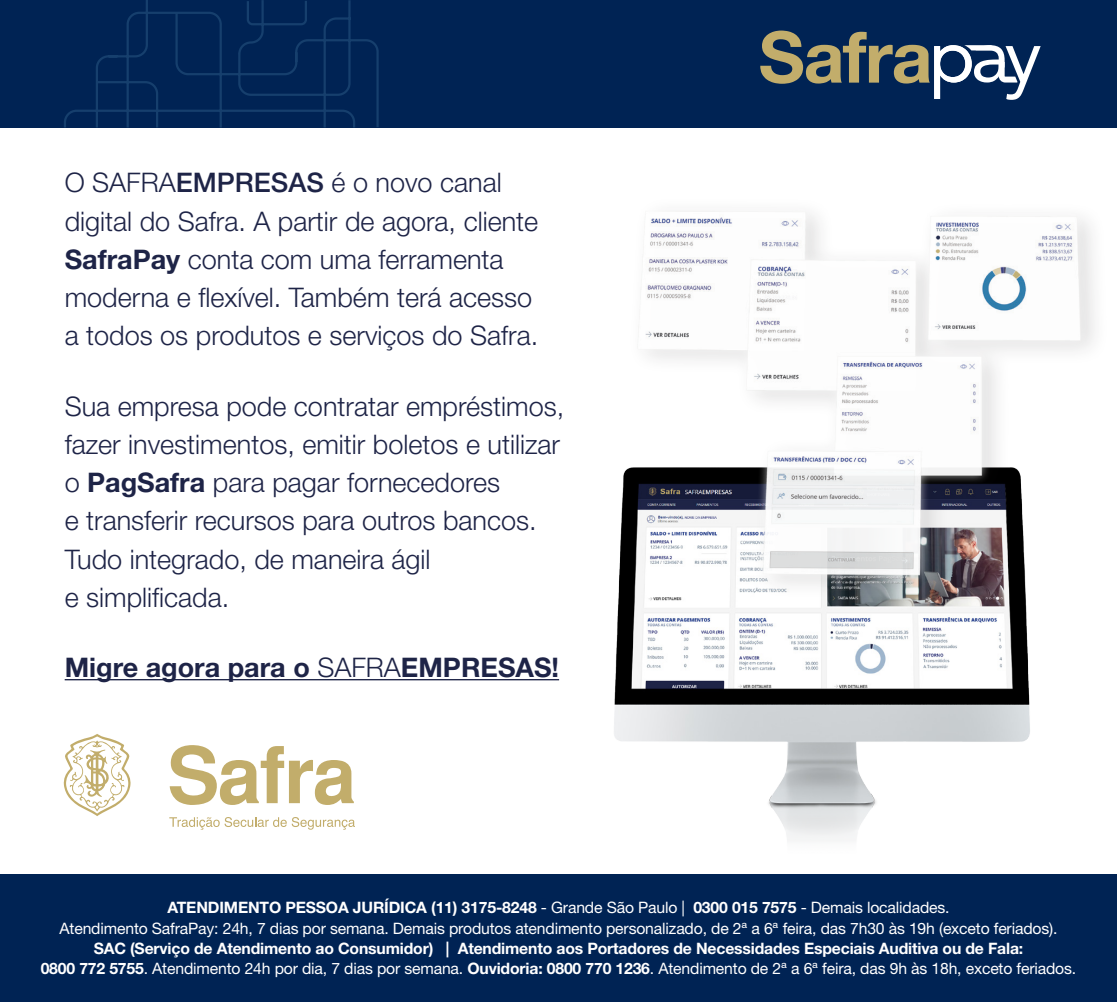
<style>
.page{position:relative;width:1117px;height:1002px;background:#fff}
.page>*{position:absolute;margin:0;border:0;box-sizing:border-box;transform-origin:0 0}
.t1{font:300 27px/38.2px "Helvetica Neue LT Std";color:#1e2447}
.t2{font:700 27px "Helvetica Neue LT Std";color:#1e2447}
.t3{font:700 15.75px/20.2px "Helvetica Neue LT Std";letter-spacing:-.01em;color:#fff;text-align:center}
.t4{font:15.75px/20.2px "Helvetica Neue LT Std";letter-spacing:-.01em;color:#fff;text-align:center}
.s1{font-weight:500}
.s2{font-weight:700}
.s3{font-weight:300}
.s4{font-weight:400}
</style>
<div class="page">
<div style="left:0;top:0;width:1116px;height:128px;background:#002354"></div>
<div style="left:0;top:874px;width:1116px;height:128px;background:#002354"></div>
<hr style="left:65px;top:679px;width:494px;height:1px;background:#1e2447">
<img style="left:614px;top:613px;width:416px;height:228px">
<img style="left:617px;top:211px;width:478px;height:402px">
<svg style="left:64px;top:0;width:315px;height:128px"></svg>
<svg style="left:760px;top:31px;width:280px;height:69px"></svg>
<svg style="left:169px;top:817px;width:186px;height:13px"></svg>
<svg style="left:63px;top:734px;width:68px;height:82px"></svg>
<svg style="left:170px;top:745px;width:184px;height:60px"></svg>
<p class="t1" style="left:65px;top:163px;width:475px">O SAFRA<span class="s1">EMPRESAS</span> é o novo canal digital do Safra. A partir de agora, cliente <span class="s2">SafraPay</span> conta com uma ferramenta moderna e flexível. Também terá acesso a todos os produtos e serviços do Safra.</p>
<p class="t1" style="left:65px;top:386px;width:501px">Sua empresa pode contratar empréstimos, fazer investimentos, emitir boletos e utilizar o <span class="s2">PagSafra</span> para pagar fornecedores<br>e transferir recursos para outros bancos.<br>Tudo integrado, de maneira ágil<br>e simplificada.</p>
<p class="t2" style="left:65px;top:651px;width:496px">Migre agora para o <span class="s3">SAFRA</span>EMPRESAS!</p>
<p class="t4" style="left:59px;top:898px;width:999px"><span class="s2">ATENDIMENTO PESSOA JURÍDICA (11) 3175-8248</span> - Grande São Paulo | <span class="s2">0300 015 7575</span> - Demais localidades.<br>Atendimento SafraPay: 24h, 7 dias por semana. Demais produtos atendimento personalizado, de 2ª a 6ª feira, das 7h30 às 19h (exceto feriados).</p>
<p class="t3" style="left:41px;top:938px;width:1036px">SAC (Serviço de Atendimento ao Consumidor) | Atendimento aos Portadores de Necessidades Especiais Auditiva ou de Fala:<br>0800 772 5755<span class="s4">. Atendimento 24h por dia, 7 dias por semana.</span> Ouvidoria: 0800 770 1236<span class="s4">. Atendimento de 2ª a 6ª feira, das 9h às 18h, exceto feriados.</span></p>
</div>
